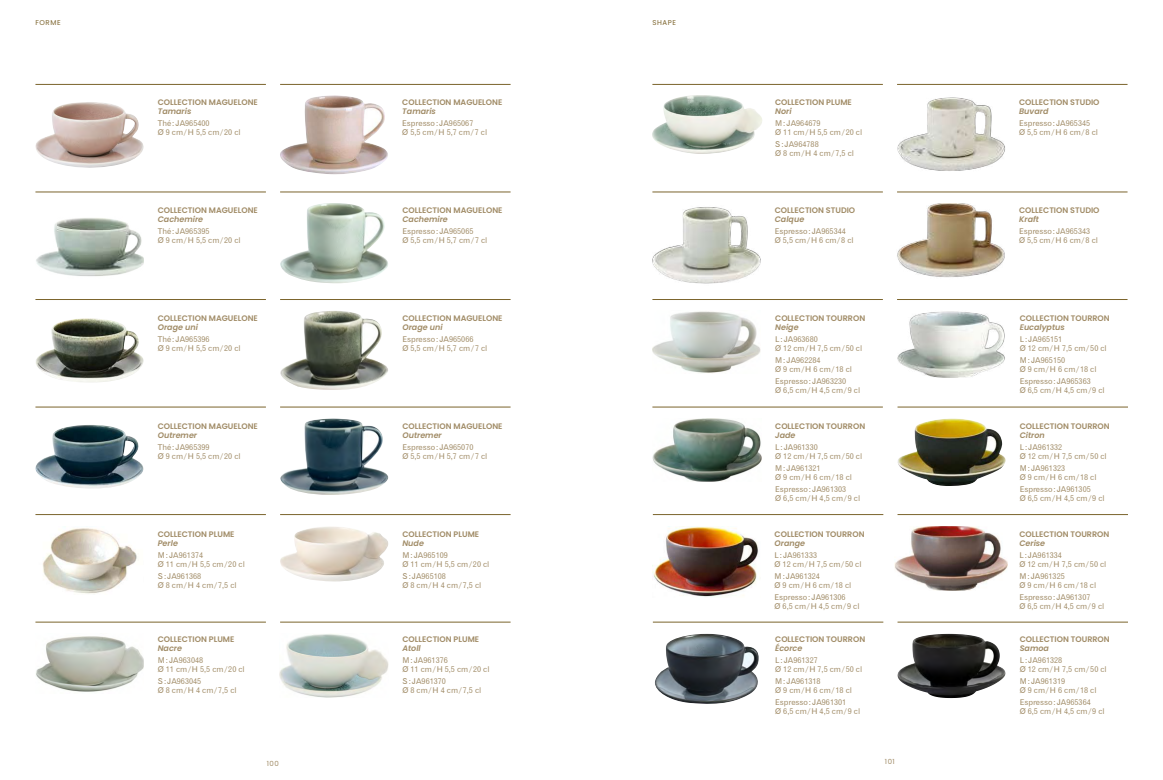
<style>
.page{position:relative;width:1163px;height:780px;background:#fff}
.page>*{position:absolute;margin:0;border:0;box-sizing:border-box;transform-origin:0 0}
.t1{font:8px/9px "Gothic 720 BT Roman B";color:#a18c67}
.t2{font:600 8px "Poppins";color:#a18c67}
.t3{font:italic 600 8px "Poppins";color:#a18c67}
.t4{font:7px "Poppins";letter-spacing:.08em;color:#7c642d}
.t5{font:7px "Poppins";letter-spacing:.08em;color:#a18c67}
</style>
<div class="page">
<img style="left:42px;top:528px;width:95px;height:66px">
<img style="left:280px;top:634px;width:108px;height:63px">
<img style="left:36px;top:636px;width:108px;height:56px">
<img style="left:897px;top:203px;width:107px;height:74px">
<img style="left:652px;top:95px;width:110px;height:59px">
<img style="left:280px;top:526px;width:108px;height:55px">
<img style="left:897px;top:97px;width:107px;height:74px">
<img style="left:652px;top:207px;width:108px;height:77px">
<img style="left:652px;top:311px;width:108px;height:62px">
<img style="left:897px;top:311px;width:108px;height:66px">
<img style="left:652px;top:418px;width:108px;height:63px">
<img style="left:897px;top:418px;width:108px;height:68px">
<img style="left:912px;top:633px;width:36px;height:11px">
<img style="left:652px;top:526px;width:107px;height:71px">
<img style="left:655px;top:633px;width:104px;height:71px">
<img style="left:894px;top:526px;width:113px;height:64px">
<img style="left:280px;top:418px;width:108px;height:77px">
<img style="left:35px;top:425px;width:109px;height:64px">
<hr style="left:652px;top:84px;width:230px;height:1px;background:#7b642c">
<hr style="left:35px;top:84px;width:231px;height:1px;background:#7b642c">
<hr style="left:896px;top:84px;width:231px;height:1px;background:#7b642c">
<hr style="left:280px;top:84px;width:230px;height:1px;background:#7b642c">
<hr style="left:652px;top:192px;width:230px;height:1px;background:#7b642c">
<hr style="left:35px;top:192px;width:231px;height:1px;background:#7b642c">
<hr style="left:896px;top:192px;width:231px;height:1px;background:#7b642c">
<hr style="left:280px;top:192px;width:230px;height:1px;background:#7b642c">
<hr style="left:652px;top:299px;width:230px;height:1px;background:#7b642c">
<hr style="left:35px;top:299px;width:231px;height:1px;background:#7b642c">
<hr style="left:896px;top:299px;width:231px;height:1px;background:#7b642c">
<hr style="left:280px;top:299px;width:230px;height:1px;background:#7b642c">
<hr style="left:652px;top:407px;width:230px;height:1px;background:#7b642c">
<hr style="left:35px;top:407px;width:231px;height:1px;background:#7b642c">
<hr style="left:280px;top:407px;width:230px;height:1px;background:#7b642c">
<hr style="left:897px;top:407px;width:230px;height:1px;background:#7b642c">
<hr style="left:280px;top:622px;width:230px;height:1px;background:#7b642c">
<hr style="left:897px;top:622px;width:230px;height:1px;background:#7b642c">
<hr style="left:35px;top:622px;width:231px;height:1px;background:#7b642c">
<hr style="left:652px;top:622px;width:231px;height:1px;background:#7b642c">
<hr style="left:35px;top:514px;width:231px;height:1px;background:#7b642c">
<hr style="left:652px;top:514px;width:231px;height:1px;background:#7b642c">
<hr style="left:280px;top:514px;width:230px;height:1px;background:#7b642c">
<hr style="left:897px;top:514px;width:230px;height:1px;background:#7b642c">
<img style="left:280px;top:95px;width:108px;height:79px">
<img style="left:35px;top:102px;width:109px;height:66px">
<img style="left:280px;top:203px;width:108px;height:80px">
<img style="left:36px;top:218px;width:108px;height:58px">
<img style="left:280px;top:311px;width:108px;height:79px">
<img style="left:36px;top:318px;width:108px;height:65px">
<p class="t4" style="left:35px;top:19px;width:27px">FORME</p>
<p class="t4" style="left:652px;top:19px;width:25px">SHAPE</p>
<p class="t2" style="left:158px;top:98px;width:102px">COLLECTION MAGUELONE</p>
<p class="t3" style="left:158px;top:107px;width:35px">Tamaris</p>
<p class="t1" style="left:158px;top:119px;width:84px">Thé:JA965400<br>Ø 9 cm/H 5,5 cm/20 cl</p>
<p class="t2" style="left:158px;top:206px;width:102px">COLLECTION MAGUELONE</p>
<p class="t3" style="left:158px;top:215px;width:47px">Cachemire</p>
<p class="t1" style="left:158px;top:227px;width:84px">Thé:JA965395<br>Ø 9 cm/H 5,5 cm/20 cl</p>
<p class="t2" style="left:402px;top:98px;width:102px">COLLECTION MAGUELONE</p>
<p class="t3" style="left:402px;top:107px;width:35px">Tamaris</p>
<p class="t1" style="left:402px;top:119px;width:87px">Espresso:JA965067<br>Ø 5,5 cm/H 5,7 cm/7 cl</p>
<p class="t2" style="left:402px;top:206px;width:102px">COLLECTION MAGUELONE</p>
<p class="t3" style="left:402px;top:215px;width:47px">Cachemire</p>
<p class="t1" style="left:402px;top:227px;width:87px">Espresso:JA965065<br>Ø 5,5 cm/H 5,7 cm/7 cl</p>
<p class="t2" style="left:775px;top:98px;width:78px">COLLECTION PLUME</p>
<p class="t3" style="left:775px;top:107px;width:18px">Nori</p>
<p class="t1" style="left:775px;top:119px;width:89px">M:JA964679<br>Ø 11 cm/H 5,5 cm/20 cl</p>
<p class="t1" style="left:775px;top:140px;width:80px">S:JA964788<br>Ø 8 cm/H 4 cm/7,5 cl</p>
<p class="t2" style="left:774px;top:206px;width:82px">COLLECTION STUDIO</p>
<p class="t3" style="left:774px;top:215px;width:31px">Calque</p>
<p class="t1" style="left:774px;top:227px;width:80px">Espresso:JA965344<br>Ø 5,5 cm/H 6 cm/8 cl</p>
<p class="t2" style="left:158px;top:314px;width:102px">COLLECTION MAGUELONE</p>
<p class="t3" style="left:158px;top:323px;width:42px">Orage uni</p>
<p class="t1" style="left:158px;top:335px;width:84px">Thé:JA965396<br>Ø 9 cm/H 5,5 cm/20 cl</p>
<p class="t2" style="left:158px;top:422px;width:102px">COLLECTION MAGUELONE</p>
<p class="t3" style="left:158px;top:431px;width:41px">Outremer</p>
<p class="t1" style="left:158px;top:443px;width:84px">Thé:JA965399<br>Ø 9 cm/H 5,5 cm/20 cl</p>
<p class="t2" style="left:158px;top:530px;width:78px">COLLECTION PLUME</p>
<p class="t3" style="left:158px;top:539px;width:22px">Perle</p>
<p class="t1" style="left:158px;top:551px;width:89px">M:JA961374<br>Ø 11 cm/H 5,5 cm/20 cl</p>
<p class="t1" style="left:158px;top:572px;width:80px">S:JA961368<br>Ø 8 cm/H 4 cm/7,5 cl</p>
<p class="t2" style="left:158px;top:635px;width:78px">COLLECTION PLUME</p>
<p class="t3" style="left:158px;top:644px;width:26px">Nacre</p>
<p class="t1" style="left:158px;top:656px;width:89px">M:JA963048<br>Ø 11 cm/H 5,5 cm/20 cl</p>
<p class="t1" style="left:158px;top:677px;width:80px">S:JA963045<br>Ø 8 cm/H 4 cm/7,5 cl</p>
<p class="t2" style="left:402px;top:314px;width:102px">COLLECTION MAGUELONE</p>
<p class="t3" style="left:402px;top:323px;width:42px">Orage uni</p>
<p class="t1" style="left:402px;top:335px;width:87px">Espresso:JA965066<br>Ø 5,5 cm/H 5,7 cm/7 cl</p>
<p class="t2" style="left:402px;top:422px;width:102px">COLLECTION MAGUELONE</p>
<p class="t3" style="left:402px;top:431px;width:41px">Outremer</p>
<p class="t1" style="left:402px;top:443px;width:87px">Espresso:JA965070<br>Ø 5,5 cm/H 5,7 cm/7 cl</p>
<p class="t2" style="left:402px;top:530px;width:78px">COLLECTION PLUME</p>
<p class="t3" style="left:402px;top:539px;width:23px">Nude</p>
<p class="t1" style="left:402px;top:551px;width:89px">M:JA965109<br>Ø 11 cm/H 5,5 cm/20 cl</p>
<p class="t1" style="left:402px;top:572px;width:80px">S:JA965108<br>Ø 8 cm/H 4 cm/7,5 cl</p>
<p class="t2" style="left:402px;top:635px;width:78px">COLLECTION PLUME</p>
<p class="t3" style="left:402px;top:644px;width:20px">Atoll</p>
<p class="t1" style="left:402px;top:656px;width:89px">M:JA961376<br>Ø 11 cm/H 5,5 cm/20 cl</p>
<p class="t1" style="left:402px;top:677px;width:80px">S:JA961370<br>Ø 8 cm/H 4 cm/7,5 cl</p>
<p class="t2" style="left:775px;top:314px;width:91px">COLLECTION TOURRON</p>
<p class="t3" style="left:775px;top:323px;width:25px">Neige</p>
<p class="t1" style="left:775px;top:335px;width:89px">L:JA963680<br>Ø 12 cm/H 7,5 cm/50 cl</p>
<p class="t1" style="left:775px;top:356px;width:78px">M:JA962284<br>Ø 9 cm/H 6 cm/18 cl</p>
<p class="t1" style="left:775px;top:377px;width:87px">Espresso:JA963230<br>Ø 6,5 cm/H 4,5 cm/9 cl</p>
<p class="t2" style="left:775px;top:422px;width:91px">COLLECTION TOURRON</p>
<p class="t3" style="left:775px;top:431px;width:22px">Jade</p>
<p class="t1" style="left:775px;top:443px;width:89px">L:JA961330<br>Ø 12 cm/H 7,5 cm/50 cl</p>
<p class="t1" style="left:775px;top:464px;width:78px">M:JA961321<br>Ø 9 cm/H 6 cm/18 cl</p>
<p class="t1" style="left:775px;top:485px;width:87px">Espresso:JA961303<br>Ø 6,5 cm/H 4,5 cm/9 cl</p>
<p class="t2" style="left:774px;top:530px;width:91px">COLLECTION TOURRON</p>
<p class="t3" style="left:774px;top:539px;width:32px">Orange</p>
<p class="t1" style="left:774px;top:551px;width:89px">L:JA961333<br>Ø 12 cm/H 7,5 cm/50 cl</p>
<p class="t1" style="left:774px;top:572px;width:78px">M:JA961324<br>Ø 9 cm/H 6 cm/18 cl</p>
<p class="t1" style="left:774px;top:593px;width:87px">Espresso:JA961306<br>Ø 6,5 cm/H 4,5 cm/9 cl</p>
<p class="t2" style="left:775px;top:635px;width:91px">COLLECTION TOURRON</p>
<p class="t3" style="left:775px;top:644px;width:29px">Écorce</p>
<p class="t1" style="left:775px;top:656px;width:89px">L:JA961327<br>Ø 12 cm/H 7,5 cm/50 cl</p>
<p class="t1" style="left:775px;top:677px;width:78px">M:JA961318<br>Ø 9 cm/H 6 cm/18 cl</p>
<p class="t1" style="left:775px;top:698px;width:87px">Espresso:JA961301<br>Ø 6,5 cm/H 4,5 cm/9 cl</p>
<p class="t5" style="left:267px;top:759px;width:14px">100</p>
<p class="t5" style="left:884px;top:757px;width:11px">101</p>
<p class="t2" style="left:1018px;top:98px;width:82px">COLLECTION STUDIO</p>
<p class="t3" style="left:1018px;top:107px;width:31px">Buvard</p>
<p class="t1" style="left:1018px;top:119px;width:80px">Espresso:JA965345<br>Ø 5,5 cm/H 6 cm/8 cl</p>
<p class="t2" style="left:1018px;top:206px;width:82px">COLLECTION STUDIO</p>
<p class="t3" style="left:1018px;top:215px;width:21px">Kraft</p>
<p class="t1" style="left:1018px;top:227px;width:80px">Espresso:JA965343<br>Ø 5,5 cm/H 6 cm/8 cl</p>
<p class="t2" style="left:1019px;top:314px;width:91px">COLLECTION TOURRON</p>
<p class="t3" style="left:1019px;top:323px;width:47px">Eucalyptus</p>
<p class="t1" style="left:1019px;top:335px;width:89px">L:JA965151<br>Ø 12 cm/H 7,5 cm/50 cl</p>
<p class="t1" style="left:1019px;top:356px;width:78px">M:JA965150<br>Ø 9 cm/H 6 cm/18 cl</p>
<p class="t1" style="left:1019px;top:377px;width:87px">Espresso:JA965363<br>Ø 6,5 cm/H 4,5 cm/9 cl</p>
<p class="t2" style="left:1019px;top:422px;width:91px">COLLECTION TOURRON</p>
<p class="t3" style="left:1019px;top:431px;width:27px">Citron</p>
<p class="t1" style="left:1019px;top:443px;width:89px">L:JA961332<br>Ø 12 cm/H 7,5 cm/50 cl</p>
<p class="t1" style="left:1019px;top:464px;width:78px">M:JA961323<br>Ø 9 cm/H 6 cm/18 cl</p>
<p class="t1" style="left:1019px;top:485px;width:87px">Espresso:JA961305<br>Ø 6,5 cm/H 4,5 cm/9 cl</p>
<p class="t2" style="left:1019px;top:530px;width:91px">COLLECTION TOURRON</p>
<p class="t3" style="left:1019px;top:539px;width:27px">Cerise</p>
<p class="t1" style="left:1019px;top:551px;width:89px">L:JA961334<br>Ø 12 cm/H 7,5 cm/50 cl</p>
<p class="t1" style="left:1019px;top:572px;width:78px">M:JA961325<br>Ø 9 cm/H 6 cm/18 cl</p>
<p class="t1" style="left:1019px;top:593px;width:87px">Espresso:JA961307<br>Ø 6,5 cm/H 4,5 cm/9 cl</p>
<p class="t2" style="left:1019px;top:635px;width:91px">COLLECTION TOURRON</p>
<p class="t3" style="left:1019px;top:644px;width:31px">Samoa</p>
<p class="t1" style="left:1019px;top:656px;width:89px">L:JA961328<br>Ø 12 cm/H 7,5 cm/50 cl</p>
<p class="t1" style="left:1019px;top:677px;width:78px">M:JA961319<br>Ø 9 cm/H 6 cm/18 cl</p>
<p class="t1" style="left:1019px;top:698px;width:87px">Espresso:JA965364<br>Ø 6,5 cm/H 4,5 cm/9 cl</p>
</div>
